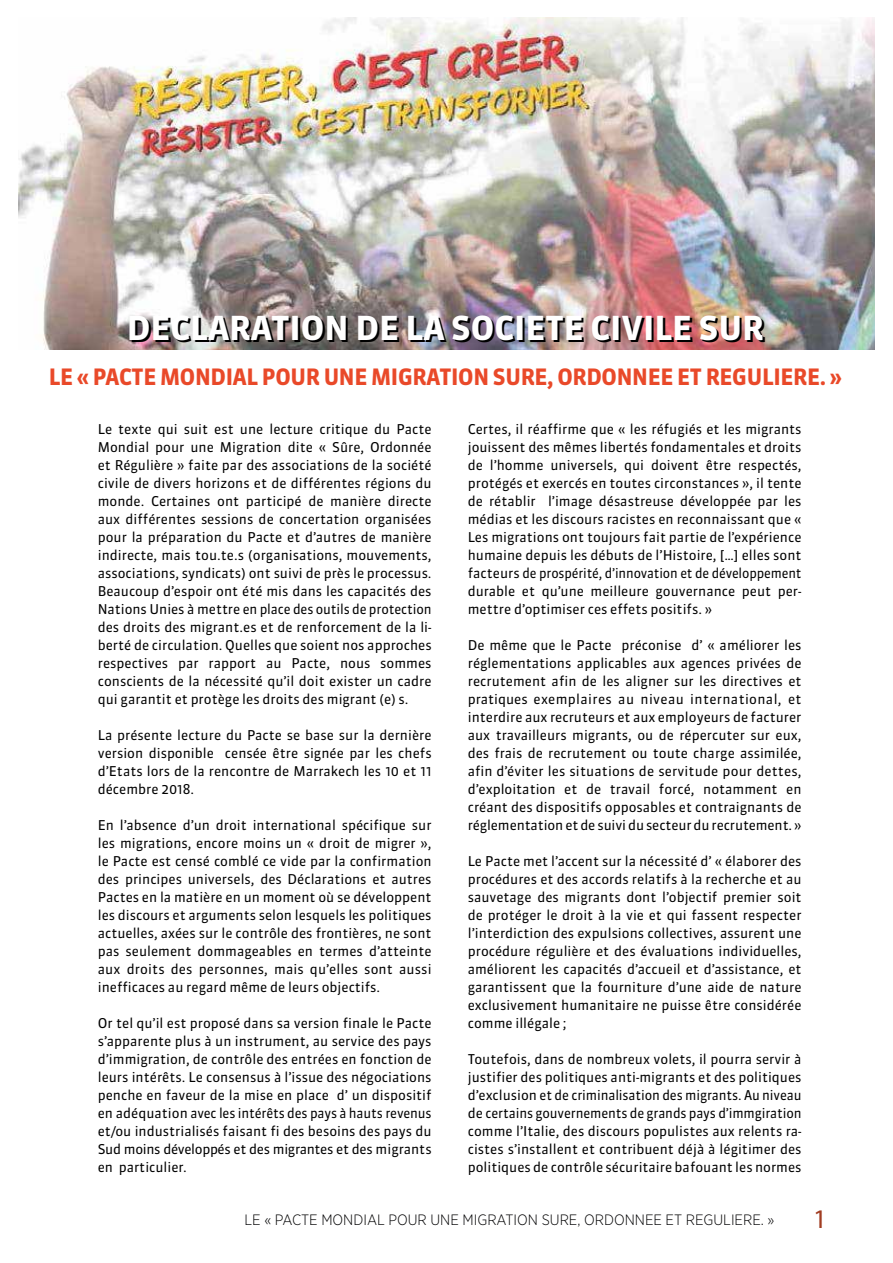
<style>
.page{position:relative;width:893px;height:1263px;background:#fff}
.page>*{position:absolute;margin:0;border:0;box-sizing:border-box;transform-origin:0 0}
.t1{font:700 33px "Sanuk";color:#000}
.t2{font:27px "Myriad Pro";color:#a13d22}
.t3{font:700 22.5px "Sanuk";letter-spacing:-.015em;color:#e94929;scale:.96 1}
.t4{font:300 15px "Gotham Narrow";color:#020203}
.t5{font:13.5px/18px "Sanuk";color:#000;text-align:justify}
</style>
<div class="page">
<img style="left:18px;top:17px;width:856px;height:333px">
<h1 class="t1" style="left:129px;top:310px;width:639px">DECLARATION DE LA SOCIETE CIVILE SUR</h1>
<h3 class="t3" style="left:49px;top:363px;width:828px">LE « PACTE MONDIAL POUR UNE MIGRATION SURE, ORDONNEE ET REGULIERE. »</h3>
<p class="t5" style="left:98px;top:420px;width:335px">Le texte qui suit est une lecture critique du Pacte Mondial pour une Migration dite « Sûre, Ordonnée et Régulière » faite par des associations de la société civile de divers horizons et de différentes régions du monde. Certaines ont participé de manière directe aux différentes sessions de concertation organisées pour la préparation du Pacte et d’autres de manière indirecte, mais tou.te.s (organisations, mouvements, associations, syndicats) ont suivi de près le processus.<br>Beaucoup d’espoir ont été mis dans les capacités des Nations Unies à mettre en place des outils de protection des droits des migrant.es et de renforcement de la li&shy;berté de circulation. Quelles que soient nos approches respectives par rapport au Pacte, nous sommes conscients de la nécessité qu’il doit exister un cadre qui garantit et protège les droits des migrant (e) s.</p>
<p class="t5" style="left:98px;top:726px;width:335px">La présente lecture du Pacte se base sur la dernière version disponible censée être signée par les chefs d’Etats lors de la rencontre de Marrakech les 10 et 11 décembre 2018.</p>
<p class="t5" style="left:98px;top:816px;width:335px">En l’absence d’un droit international spécifique sur les migrations, encore moins un « droit de migrer », le Pacte est censé comblé ce vide par la confirmation des principes universels, des Déclarations et autres Pactes en la matière en un moment où se développent les discours et arguments selon lesquels les politiques actuelles, axées sur le contrôle des frontières, ne sont pas seulement dommageables en termes d’atteinte aux droits des personnes, mais qu’elles sont aussi inefficaces au regard même de leurs objectifs.</p>
<p class="t5" style="left:98px;top:1014px;width:335px">Or tel qu’il est proposé dans sa version finale le Pacte s’apparente plus à un instrument, au service des pays d’immigration, de contrôle des entrées en fonction de leurs intérêts. Le consensus à l’issue des négociations penche en faveur de la mise en place d’ un dispositif en adéquation avec les intérêts des pays à hauts revenus et/ou industrialisés faisant fi des besoins des pays du Sud moins développés et des migrantes et des migrants en particulier.</p>
<p class="t5" style="left:468px;top:420px;width:335px">Certes, il réaffirme que « les réfugiés et les migrants jouissent des mêmes libertés fondamentales et droits de l’homme universels, qui doivent être respectés, protégés et exercés en toutes circonstances », il tente de rétablir l’image désastreuse développée par les médias et les discours racistes en reconnaissant que « Les migrations ont toujours fait partie de l’expérience humaine depuis les débuts de l’Histoire, […] elles sont facteurs de prospérité, d’innovation et de développement durable et qu’une meilleure gouvernance peut per&shy;mettre d’optimiser ces effets positifs. »</p>
<p class="t5" style="left:468px;top:636px;width:335px">De même que le Pacte préconise d’ « améliorer les réglementations applicables aux agences privées de recrutement afin de les aligner sur les directives et pratiques exemplaires au niveau international, et interdire aux recruteurs et aux employeurs de facturer aux travailleurs migrants, ou de répercuter sur eux, des frais de recrutement ou toute charge assimilée, afin d’éviter les situations de servitude pour dettes, d’exploitation et de travail forcé, notamment en créant des dispositifs opposables et contraignants de réglementation et de suivi du secteur du recrutement. »</p>
<p class="t5" style="left:468px;top:852px;width:335px">Le Pacte met l’accent sur la nécessité d’ « élaborer des procédures et des accords relatifs à la recherche et au sauvetage des migrants dont l’objectif premier soit de protéger le droit à la vie et qui fassent respecter l’interdiction des expulsions collectives, assurent une procédure régulière et des évaluations individuelles, améliorent les capacités d’accueil et d’assistance, et garantissent que la fourniture d’une aide de nature exclusivement humanitaire ne puisse être considérée comme illégale ;</p>
<p class="t5" style="left:468px;top:1050px;width:335px">Toutefois, dans de nombreux volets, il pourra servir à justifier des politiques anti-migrants et des politiques d’exclusion et de criminalisation des migrants. Au niveau de certains gouvernements de grands pays d’immgiration comme l’Italie, des discours populistes aux relents ra&shy;cistes s’installent et contribuent déjà à légitimer des politiques de contrôle sécuritaire bafouant les normes</p>
<p class="t4" style="left:245px;top:1211px;width:531px">LE « PACTE MONDIAL POUR UNE MIGRATION SURE, ORDONNEE ET REGULIERE. »</p>
<h2 class="t2" style="left:813px;top:1202px;width:15px">1</h2>
</div>
